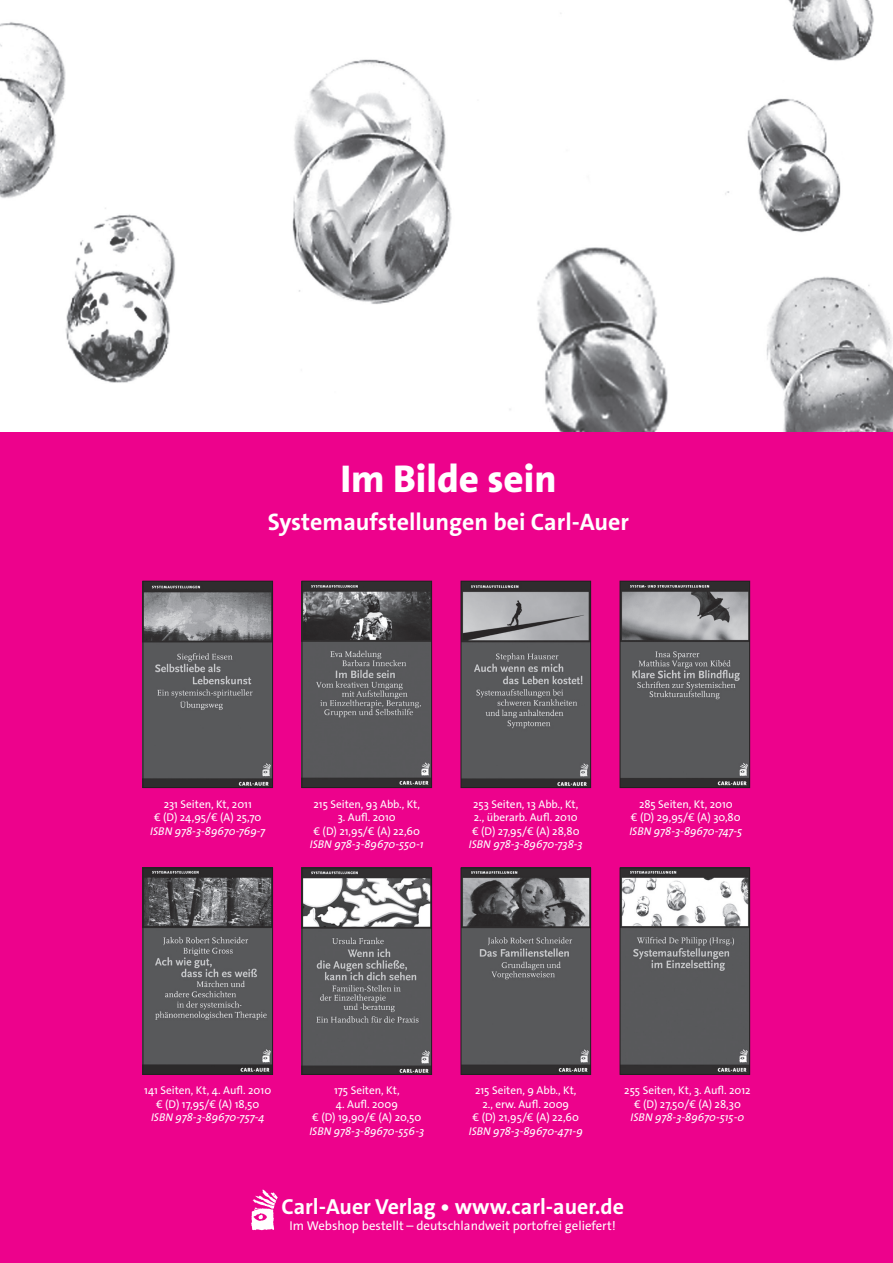
<style>
.page{position:relative;width:893px;height:1263px;background:#ed028c}
.page>*{position:absolute;margin:0;border:0;box-sizing:border-box;transform-origin:0 0}
.t1{font:800 39px "The Sans Os F";color:#fff}
.t2{font:700 24px "The Sans Os F";color:#fff}
.t3{font:700 21.9px "The Sans Os F";color:#fff}
.t4{font:12.9px "The Sans Os F";color:#fff}
.t5{font:11.25px/13.5px "The Sans Os F";color:#fff;text-align:center}
.t6{font:italic 11.25px "The Sans Os F";color:#fff}
</style>
<div class="page">
<img style="left:0;top:0;width:893px;height:431px">
<img style="left:145px;top:583px;width:126px;height:203px">
<div style="left:143px;top:581px;width:130px;height:207px;border:1px solid #231f20"></div>
<img style="left:145px;top:870px;width:126px;height:202px">
<div style="left:143px;top:868px;width:130px;height:206px;border:1px solid #231f20"></div>
<img style="left:304px;top:583px;width:126px;height:203px">
<div style="left:302px;top:581px;width:130px;height:207px;border:1px solid #231f20"></div>
<img style="left:304px;top:870px;width:126px;height:202px">
<div style="left:302px;top:868px;width:130px;height:206px;border:1px solid #231f20"></div>
<img style="left:463px;top:583px;width:126px;height:203px">
<div style="left:461px;top:581px;width:130px;height:207px;border:1px solid #231f20"></div>
<img style="left:622px;top:583px;width:126px;height:203px">
<div style="left:620px;top:581px;width:130px;height:207px;border:1px solid #231f20"></div>
<img style="left:463px;top:870px;width:126px;height:202px">
<div style="left:461px;top:868px;width:130px;height:206px;border:1px solid #231f20"></div>
<img style="left:622px;top:870px;width:126px;height:202px">
<div style="left:620px;top:868px;width:130px;height:206px;border:1px solid #231f20"></div>
<img style="left:251px;top:1189px;width:27px;height:42px">
<h1 class="t1" style="left:340px;top:454px;width:218px">Im Bilde sein</h1>
<h2 class="t2" style="left:268px;top:507px;width:363px">Systemaufstellungen bei Carl-Auer</h2>
<p class="t5" style="left:154px;top:797px;width:109px">231 Seiten, Kt, 2011<br>€ (D) 24,95/€ (A) 25,70</p>
<p class="t6" style="left:150px;top:823px;width:116px">ISBN 978-3-89670-769-7</p>
<p class="t5" style="left:313px;top:797px;width:108px">215 Seiten, 93 Abb., Kt,</p>
<p class="t5" style="left:314px;top:810px;width:108px">3. Aufl. 2010<br>€ (D) 21,95/€ (A) 22,60</p>
<p class="t6" style="left:310px;top:837px;width:115px">ISBN 978-3-89670-550-1</p>
<p class="t5" style="left:472px;top:797px;width:109px;text-align:left">253 Seiten, 13 Abb., Kt,<br>2., überarb. Aufl. 2010 € (D) 27,95/€ (A) 28,80</p>
<p class="t6" style="left:469px;top:837px;width:115px">ISBN 978-3-89670-738-3</p>
<p class="t5" style="left:631px;top:797px;width:111px">285 Seiten, Kt, 2010<br>€ (D) 29,95/€ (A) 30,80</p>
<p class="t6" style="left:629px;top:823px;width:114px">ISBN 978-3-89670-747-5</p>
<p class="t5" style="left:144px;top:1084px;width:128px">141 Seiten, Kt, 4. Aufl. 2010 € (D) 17,95/€ (A) 18,50</p>
<p class="t6" style="left:151px;top:1110px;width:115px">ISBN 978-3-89670-757-4</p>
<p class="t5" style="left:334px;top:1084px;width:67px">175 Seiten, Kt,</p>
<p class="t5" style="left:312px;top:1097px;width:111px">4. Aufl. 2009<br>€ (D) 19,90/€ (A) 20,50</p>
<p class="t6" style="left:309px;top:1124px;width:116px">ISBN 978-3-89670-556-3</p>
<p class="t5" style="left:473px;top:1084px;width:108px">215 Seiten, 9 Abb., Kt,<br>2., erw. Aufl. 2009<br>€ (D) 21,95/€ (A) 22,60</p>
<p class="t6" style="left:469px;top:1124px;width:115px">ISBN 978-3-89670-471-9</p>
<p class="t5" style="left:624px;top:1084px;width:128px">255 Seiten, Kt, 3. Aufl. 2012 € (D) 27,50/€ (A) 28,30</p>
<p class="t6" style="left:631px;top:1110px;width:115px">ISBN 978-3-89670-515-0</p>
<h3 class="t3" style="left:281px;top:1192px;width:344px">Carl-Auer Verlag • www.carl-auer.de</h3>
<p class="t4" style="left:290px;top:1217px;width:328px">Im Webshop bestellt – deutschlandweit portofrei geliefert!</p>
</div>
